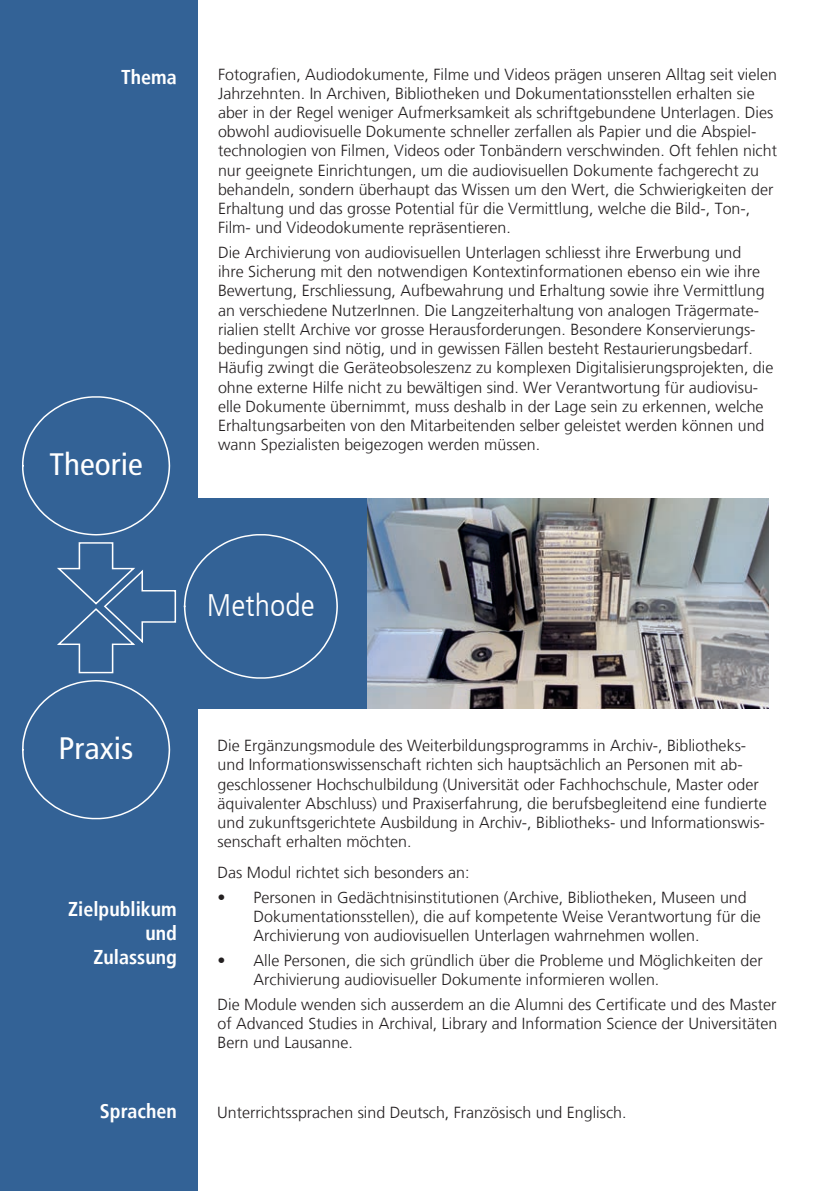
<style>
.page{position:relative;width:840px;height:1191px;background:#fff}
.page>*{position:absolute;margin:0;border:0;box-sizing:border-box;transform-origin:0 0}
.t1{font:condensed 31px "Frutiger";color:#fff;scale:1.06 1}
.t2{font:300 condensed 31px "Frutiger";color:#fff;scale:1.06 1}
.t3{font:700 condensed 20px/24px "Frutiger";color:#fff;text-align:right}
.t4{font:300 16px/19.2px "Frutiger";color:#231f20}
</style>
<div class="page">
<div style="left:190px;top:498px;width:262px;height:211px;background:#336296"></div>
<div style="left:0;top:0;width:197px;height:1191px;background:#336296"></div>
<svg style="left:183px;top:534px;width:155px;height:145px"></svg>
<svg style="left:22px;top:396px;width:155px;height:424px"></svg>
<img style="left:367px;top:498px;width:401px;height:211px">
<p class="t3" style="left:121px;top:65px;width:57px">Thema</p>
<p class="t4" style="left:218px;top:65px;width:560px">Fotografien, Audiodokumente, Filme und Videos prägen unseren Alltag seit vielen Jahrzehnten. In Archiven, Bibliotheken und Dokumentationsstellen erhalten sie aber in der Regel weniger Aufmerksamkeit als schriftgebundene Unterlagen. Dies obwohl audiovisuelle Dokumente schneller zerfallen als Papier und die Abspiel&shy;technologien von Filmen, Videos oder Tonbändern verschwinden. Oft fehlen nicht nur geeignete Einrichtungen, um die audiovisuellen Dokumente fachgerecht zu behandeln, sondern überhaupt das Wissen um den Wert, die Schwierigkeiten der Erhaltung und das grosse Potential für die Vermittlung, welche die Bild-, Ton-, Film- und Videodokumente repräsentieren.</p>
<p class="t4" style="left:218px;top:243px;width:556px">Die Archivierung von audiovisuellen Unterlagen schliesst ihre Erwerbung und<br>ihre Sicherung mit den notwendigen Kontextinformationen ebenso ein wie ihre Bewertung, Erschliessung, Aufbewahrung und Erhaltung sowie ihre Vermittlung an verschiedene NutzerInnen. Die Langzeiterhaltung von analogen Trägermate&shy;rialien stellt Archive vor grosse Herausforderungen. Besondere Konservierungs&shy;bedingungen sind nötig, und in gewissen Fällen besteht Restaurierungsbedarf.<br>Häufig zwingt die Geräteobsoleszenz zu komplexen Digitalisierungsprojekten, die ohne externe Hilfe nicht zu bewältigen sind. Wer Verantwortung für audiovisu&shy;elle Dokumente übernimmt, muss deshalb in der Lage sein zu erkennen, welche Erhaltungsarbeiten von den Mitarbeitenden selber geleistet werden können und wann Spezialisten beigezogen werden müssen.</p>
<h1 class="t1" style="left:49px;top:446px;width:89px">Theorie</h1>
<h1 class="t2" style="left:207px;top:587px;width:103px">Methode</h1>
<h1 class="t1" style="left:59px;top:730px;width:72px">Praxis</h1>
<p class="t3" style="left:68px;top:897px;width:110px">Zielpublikum und<br>Zulassung</p>
<p class="t4" style="left:217px;top:736px;width:550px">Die Ergänzungsmodule des Weiterbildungsprogramms in Archiv-, Bibliotheks&shy;und Informationswissenschaft richten sich hauptsächlich an Personen mit ab&shy;geschlossener Hochschulbildung (Universität oder Fachhochschule, Master oder äquivalenter Abschluss) und Praxiserfahrung, die berufsbegleitend eine fundierte und zukunftsgerichtete Ausbildung in Archiv-, Bibliotheks- und Informationswis&shy;senschaft erhalten möchten.</p>
<p class="t4" style="left:217px;top:863px;width:253px">Das Modul richtet sich besonders an:</p>
<p class="t4" style="left:253px;top:887px;width:508px;text-indent:-36px">• Personen in Gedächtnisinstitutionen (Archive, Bibliotheken, Museen und<br>Dokumentationsstellen), die auf kompetente Weise Verantwortung für die<br>Archivierung von audiovisuellen Unterlagen wahrnehmen wollen.</p>
<p class="t4" style="left:253px;top:951px;width:510px;text-indent:-36px">• Alle Personen, die sich gründlich über die Probleme und Möglichkeiten der<br>Archivierung audiovisueller Dokumente informieren wollen.</p>
<p class="t4" style="left:217px;top:995px;width:561px;text-align:justify">Die Module wenden sich ausserdem an die Alumni des Certificate und des Master of Advanced Studies in Archival, Library and Information Science der Universitäten Bern und Lausanne.</p>
<p class="t3" style="left:100px;top:1098px;width:78px">Sprachen</p>
<p class="t4" style="left:217px;top:1103px;width:410px">Unterrichtssprachen sind Deutsch, Französisch und Englisch.</p>
</div>
